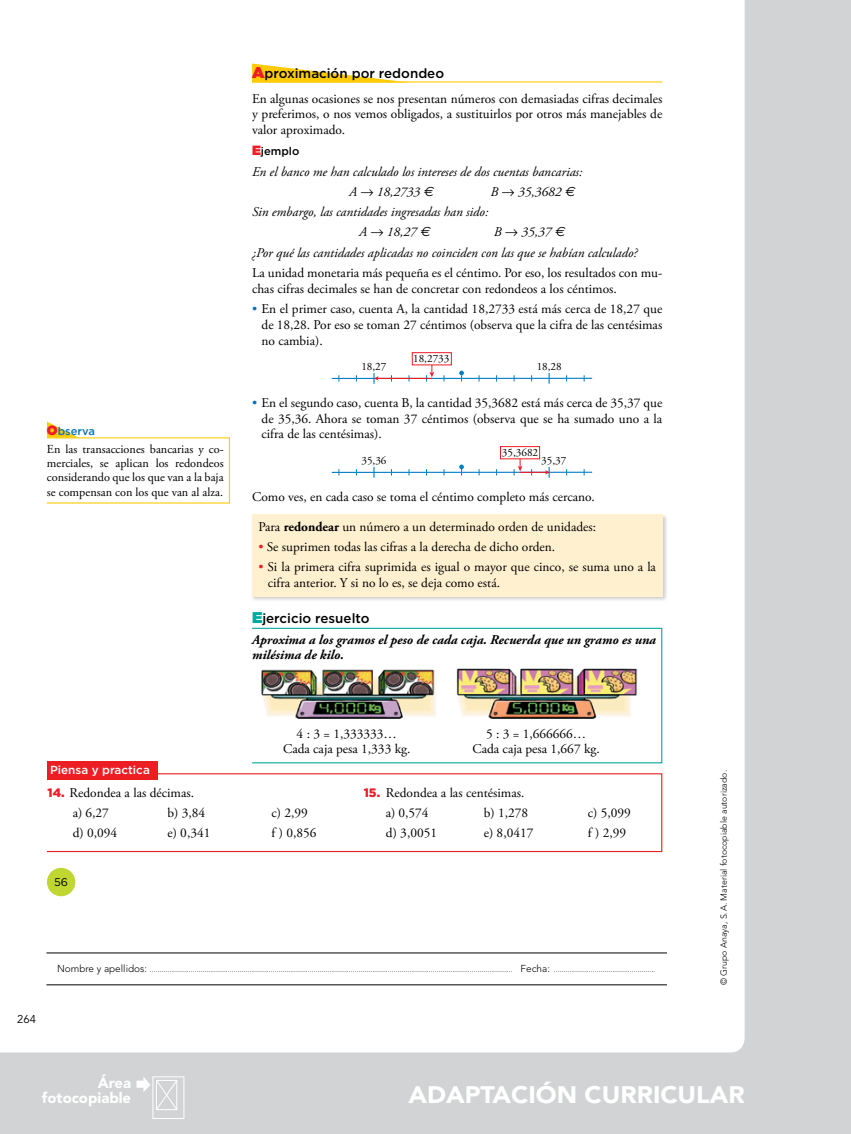
<style>
.page{position:relative;width:851px;height:1134px;background:#fff}
.page>*{position:absolute;margin:0;border:0;box-sizing:border-box;transform-origin:0 0}
.t1{font:900 23.75px "Avenir LT Std";color:#fff;scale:1.06 1}
.t2{font:900 14.88px/14.9px "Avenir LT Std";color:#fff;text-align:right}
.t3{font:13.38px/15.6px "Adobe Garamond Pro";color:#000}
.t4{font:italic 13.38px/20.2px "Adobe Garamond Pro";color:#000}
.t5{font:italic 700 13.38px/15.6px "Adobe Garamond Pro";color:#000}
.t6{font:500 13.38px "Gotham";color:#000}
.t7{font:12.25px/14.5px "Adobe Garamond Pro";color:#000;text-align:justify}
.t8{font:500 11.62px "Gotham";color:#fff}
.t9{font:11.25px "Avenir LT Std";color:#000}
.t10{font:11.12px "Adobe Garamond Pro";color:#000}
.t11{font:500 11.12px "Gotham";color:#000}
.t12{font:500 11.12px "Gotham";color:#0072bc}
.t13{font:11.12px "Gotham";color:#000}
.t14{font:300 8.75px "Avenir LT Std";color:#000}
.t15{font:300 7.5px "Avenir LT Std";color:#000}
.s1{font-weight:900;font-size:13.38px;color:#ed1d24}
.s2{font-family:"Gotham";font-weight:900;font-size:15.62px;color:#ed1d24}
.s3{font-family:"Gotham";font-weight:500}
.s4{font-family:"Euro Sans Std"}
.s5{font-style:normal}
.s6{color:#0072bc}
.s7{font-weight:700}
.s8{color:#ed1d24}
.s9{font-weight:900;font-size:15.62px;color:#00a99d}
.s10{font-family:"Gotham";font-weight:900;font-size:12.25px;color:#ed1d24}
.s11{font-size:10px}
</style>
<div class="page">
<div style="left:0;top:0;width:850px;height:1134px;background:#d1d3d4"></div>
<div style="left:0;top:0;width:744px;height:1052px;background:#fff"></div>
<div style="left:152px;top:1076px;width:32px;height:43px;border:1px solid #fff"></div>
<svg style="left:136px;top:1076px;width:42px;height:35px"></svg>
<hr style="left:46px;top:953px;width:620px;height:1px;background:#000">
<hr style="left:46px;top:984px;width:620px;height:1px;background:#000">
<div style="left:47px;top:868px;width:28px;height:28px;background:#bfd730;border-radius:50%"></div>
<svg style="left:252px;top:64px;width:158px;height:17px;background:#ffe689"></svg>
<hr style="left:252px;top:81px;width:410px;height:2px;background:#ffcb05">
<hr style="left:332px;top:378px;width:260px;height:1px;background:#007dc5">
<svg style="left:459px;top:371px;width:5px;height:10px"></svg>
<hr style="left:377px;top:378px;width:55px;height:1px;background:#ed1d24">
<svg style="left:373px;top:373px;width:5px;height:11px"></svg>
<div style="left:412px;top:352px;width:39px;height:13px;border:1px solid #ed1d24"></div>
<svg style="left:426px;top:365px;width:8px;height:16px"></svg>
<hr style="left:332px;top:472px;width:260px;height:1px;background:#007dc5">
<svg style="left:459px;top:465px;width:5px;height:10px"></svg>
<div style="left:500px;top:446px;width:39px;height:13px;border:1px solid #ed1d24"></div>
<svg style="left:513px;top:459px;width:36px;height:19px"></svg>
<div style="left:251px;top:513px;width:417px;height:89px;background:#000;opacity:.2"></div>
<div style="left:252px;top:515px;width:410px;height:82px;background:#fff1d0"></div>
<div style="left:251px;top:628px;width:411px;height:135px;border:1px solid #00a99d"></div>
<img style="left:254px;top:668px;width:402px;height:51px">
<svg style="left:47px;top:422px;width:31px;height:15px"></svg>
<div style="left:46px;top:773px;width:616px;height:79px;border:1px solid #ed1d24"></div>
<div style="left:47px;top:761px;width:110px;height:18px;background:#ed1d24"></div>
<p class="t12" style="left:47px;top:423px;width:50px"><span class="s1">O</span>bserva</p>
<p class="t7" style="left:47px;top:442px;width:178px">En las transacciones bancarias y co&shy;merciales, se aplican los redondeos considerando que los que van a la baja se compensan con los que van al alza.</p>
<p class="t3" style="left:252px;top:62px;width:411px;line-height:24.4px"><span class="s2">A</span><span class="s3">proximación por redondeo<br></span>En algunas ocasiones se nos presentan números con demasiadas cifras decimales</p>
<p class="t3" style="left:252px;top:107px;width:411px">y preferimos, o nos vemos obligados, a sustituirlos por otros más manejables de valor aproximado.</p>
<p class="t11" style="left:252px;top:144px;width:49px"><span class="s1">E</span>jemplo</p>
<p class="t4" style="left:349px;top:162px;width:235px;text-indent:-97px">En el banco me han calculado los intereses de dos cuentas bancarias:<br>A → 18,2733 <span class="s4">€</span></p>
<p class="t4" style="left:490px;top:182px;width:86px">B → 35,3682 <span class="s4">€</span></p>
<p class="t4" style="left:359px;top:202px;width:131px;text-indent:-107px">Sin embargo, las cantidades ingresadas han sido:<br>A → 18,27 <span class="s4">€</span></p>
<p class="t4" style="left:252px;top:222px;width:411px;text-indent:242px">B → 35,37 <span class="s4">€<br></span>¿Por qué las cantidades aplicadas no coinciden con las que se habían calculado?<br><span class="s5">La unidad monetaria más pequeña es el céntimo. Por eso, los resultados con mu-</span></p>
<p class="t3" style="left:252px;top:281px;width:366px">chas cifras decimales se han de concretar con redondeos a los céntimos.</p>
<p class="t3" style="left:261px;top:302px;width:402px;text-align:justify;text-indent:-9px"><span class="s6">•</span> En el primer caso, cuenta A, la cantidad 18,2733 está más cerca de 18,27 que de 18,28. Por eso se toman 27 céntimos (observa que la cifra de las centésimas no cambia).</p>
<p class="t10" style="left:361px;top:360px;width:27px">18,27</p>
<p class="t10" style="left:536px;top:360px;width:27px">18,28</p>
<p class="t10" style="left:413px;top:352px;width:38px">18,2733</p>
<p class="t3" style="left:261px;top:396px;width:402px;text-align:justify;text-indent:-9px"><span class="s6">•</span> En el segundo caso, cuenta B, la cantidad 35,3682 está más cerca de 35,37 que de 35,36. Ahora se toman 37 céntimos (observa que se ha sumado uno a la cifra de las centésimas).</p>
<p class="t10" style="left:361px;top:454px;width:27px">35,36</p>
<p class="t10" style="left:541px;top:454px;width:27px">35,37</p>
<p class="t10" style="left:502px;top:446px;width:38px">35,3682</p>
<p class="t3" style="left:252px;top:489px;width:344px">Como ves, en cada caso se toma el céntimo completo más cercano.</p>
<p class="t3" style="left:258px;top:519px;width:339px">Para <span class="s7">redondear</span> un número a un determinado orden de unidades:</p>
<p class="t3" style="left:258px;top:539px;width:298px"><span class="s8">•</span> Se suprimen todas las cifras a la derecha de dicho orden.</p>
<p class="t3" style="left:268px;top:560px;width:389px;text-indent:-9px"><span class="s8">•</span> Si la primera cifra suprimida es igual o mayor que cinco, se suma uno a la cifra anterior. Y si no lo es, se deja como está.</p>
<p class="t6" style="left:252px;top:609px;width:119px"><span class="s9">E</span>jercicio resuelto</p>
<p class="t5" style="left:252px;top:632px;width:405px">Aproxima a los gramos el peso de cada caja. Recuerda que un gramo es una milésima de kilo.</p>
<p class="t8" style="left:50px;top:762px;width:101px">Piensa y practica</p>
<p class="t3" style="left:296px;top:726px;width:102px">4 : 3 = 1,333333…</p>
<p class="t3" style="left:486px;top:726px;width:102px">5 : 3 = 1,666666…</p>
<p class="t3" style="left:283px;top:741px;width:129px">Cada caja pesa 1,333 kg.</p>
<p class="t3" style="left:472px;top:741px;width:129px">Cada caja pesa 1,667 kg.</p>
<p class="t3" style="left:73px;top:783px;width:123px;line-height:20.2px;text-indent:-25px"><span class="s10">14.</span> Redondea a las décimas. a) 6,27</p>
<p class="t3" style="left:167px;top:805px;width:39px">b) 3,84</p>
<p class="t3" style="left:271px;top:805px;width:38px">c) 2,99</p>
<p class="t3" style="left:386px;top:783px;width:140px;line-height:20.2px;text-indent:-22px"><span class="s10">15.</span> Redondea a las centésimas. a) 0,574</p>
<p class="t3" style="left:483px;top:805px;width:46px">b) 1,278</p>
<p class="t3" style="left:587px;top:805px;width:44px">c) 5,099</p>
<p class="t3" style="left:73px;top:826px;width:46px">d) 0,094</p>
<p class="t3" style="left:167px;top:826px;width:44px">e) 0,341</p>
<p class="t3" style="left:271px;top:826px;width:46px">f ) 0,856</p>
<p class="t3" style="left:386px;top:826px;width:53px">d) 3,0051</p>
<p class="t3" style="left:483px;top:826px;width:51px">e) 8,0417</p>
<p class="t3" style="left:587px;top:826px;width:40px">f ) 2,99</p>
<p class="t13" style="left:54px;top:875px;width:16px">56</p>
<p class="t9" style="left:17px;top:1013px;width:20px">264</p>
<p class="t15" style="left:57px;top:965px;width:599px"><span class="s11">Nombre y apellidos:</span> .......................................................................................................................................................................................... <span class="s11">Fecha:</span> ....................................................</p>
<p class="t14" style="left:718px;top:985px;width:217px;rotate:-90deg">© Grupo Anaya, S.A. Material fotocopiable autorizado.</p>
<p class="t2" style="left:42px;top:1075px;width:91px">Área fotocopiable</p>
<h1 class="t1" style="left:408px;top:1080px;width:318px">ADAPTACIÓN CURRICULAR</h1>
</div>
